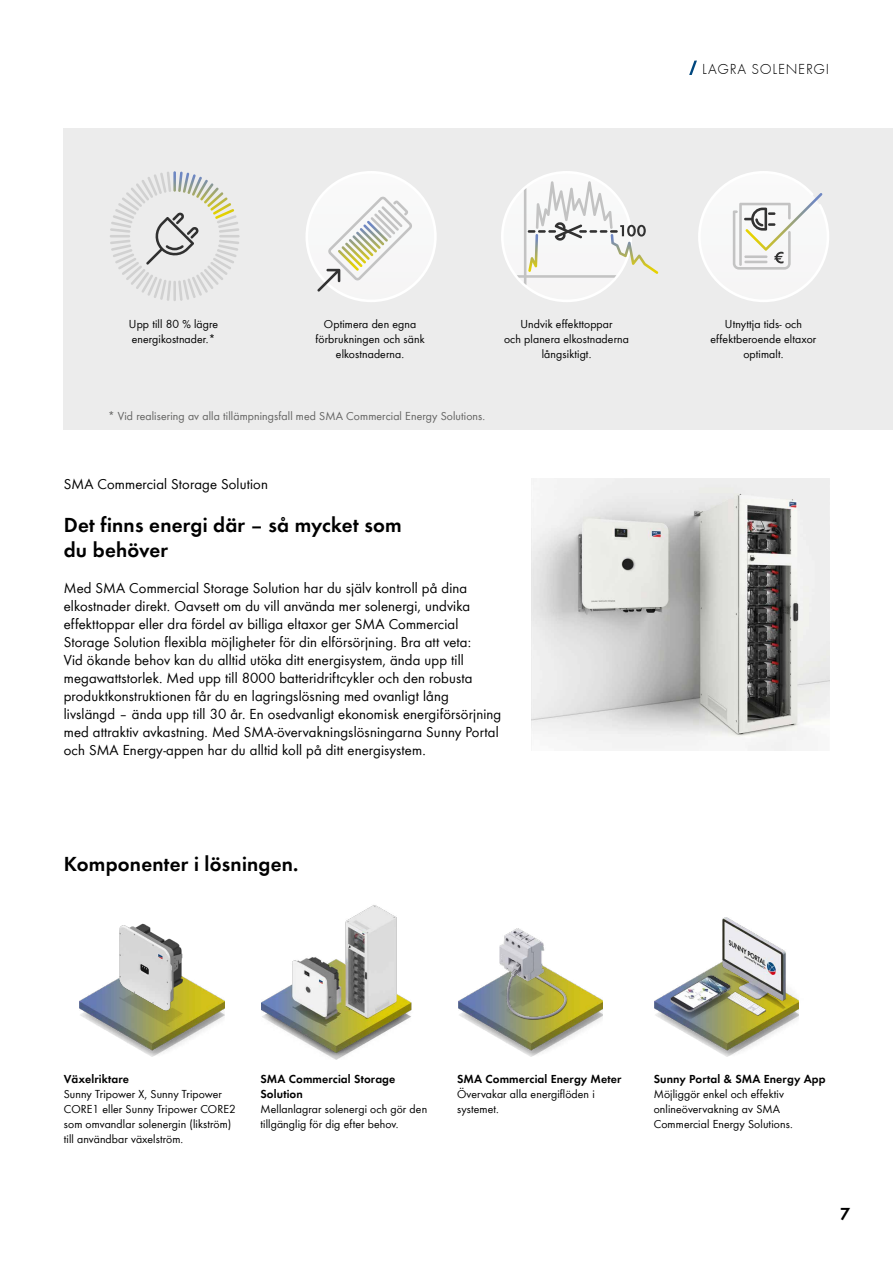
<style>
.page{position:relative;width:893px;height:1263px;background:#fff}
.page>*{position:absolute;margin:0;border:0;box-sizing:border-box;transform-origin:0 0}
.t1{font:600 21px/24.8px "SMA Futura Global";letter-spacing:.01em;color:#000}
.t2{font:600 18px "SMA Futura Global";color:#000}
.t3{font:15px/18px "SMA Futura Global";letter-spacing:.01em;color:#000}
.t4{font:300 15px "SMA Futura Global";letter-spacing:.05em;color:#000}
.t5{font:12px/15px "SMA Futura Global";letter-spacing:.01em;color:#000}
.t6{font:600 12px/15px "SMA Futura Global";letter-spacing:.01em;color:#000}
.t7{font:12px "SMA Futura Global";letter-spacing:.01em;color:#626261}
</style>
<div class="page">
<div style="left:64px;top:128px;width:829px;height:301px;background:#ececec"></div>
<svg style="left:689px;top:61px;width:8px;height:14px"></svg>
<img style="left:532px;top:478px;width:297px;height:272px">
<img style="left:458px;top:959px;width:145px;height:98px">
<img style="left:261px;top:905px;width:151px;height:154px">
<img style="left:654px;top:917px;width:145px;height:140px">
<img style="left:500px;top:929px;width:68px;height:91px">
<img style="left:83px;top:923px;width:142px;height:134px">
<svg style="left:501px;top:171px;width:157px;height:131px"></svg>
<svg style="left:306px;top:171px;width:131px;height:131px"></svg>
<svg style="left:698px;top:171px;width:131px;height:131px"></svg>
<hr style="left:219px;top:235px;width:21px;height:2px;background:#d1d1d1">
<svg style="left:110px;top:171px;width:129px;height:130px"></svg>
<p class="t4" style="left:702px;top:60px;width:128px">LAGRA SOLENERGI</p>
<p class="t5" style="left:504px;top:316px;width:126px;text-align:center">Undvik effekttoppar<br>och planera elkostnaderna långsiktigt.</p>
<p class="t5" style="left:129px;top:316px;width:91px">Upp till 80 % lägre energikostnader.*</p>
<p class="t5" style="left:315px;top:316px;width:111px;text-align:center">Optimera den egna förbrukningen och sänk elkostnaderna.</p>
<p class="t5" style="left:711px;top:316px;width:107px;text-align:center">Utnyttja tids- och effektberoende eltaxor optimalt.</p>
<p class="t7" style="left:108px;top:409px;width:379px">* Vid realisering av alla tillämpningsfall med SMA Commercial Energy Solutions.</p>
<p class="t3" style="left:64px;top:475px;width:206px">SMA Commercial Storage Solution</p>
<h1 class="t1" style="left:64px;top:512px;width:339px">Det finns energi där – så mycket som du behöver</h1>
<p class="t3" style="left:64px;top:579px;width:439px">Med SMA Commercial Storage Solution har du själv kontroll på dina elkostnader direkt. Oavsett om du vill använda mer solenergi, undvika effekttoppar eller dra fördel av billiga eltaxor ger SMA Commercial - Storage Solution flexibla möjligheter för din elförsörjning. Bra att veta:<br>Vid ökande behov kan du alltid utöka ditt energisystem, ända upp till megawattstorlek. Med upp till 8000 batteridriftcykler och den robusta produktkonstruktionen får du en lagringslösning med ovanligt lång livslängd – ända upp till 30 år. En osedvanligt ekonomisk energiförsörjning med attraktiv avkastning. Med SMA-övervakningslösningarna Sunny Portal och SMA -Energy-appen har du alltid koll på ditt energisystem.</p>
<h1 class="t1" style="left:64px;top:851px;width:236px">Komponenter i lösningen.</h1>
<p class="t6" style="left:64px;top:1072px;width:67px">Växelriktare</p>
<p class="t5" style="left:64px;top:1087px;width:173px">Sunny Tripower X, Sunny Tripower CORE1 eller Sunny Tripower CORE2 som omvandlar solenergin (likström) till användbar växelström.</p>
<p class="t6" style="left:260px;top:1072px;width:137px">SMA Commercial Storage<br>Solution</p>
<p class="t5" style="left:260px;top:1102px;width:168px">Mellanlagrar solenergi och gör den tillgänglig för dig efter behov.</p>
<p class="t6" style="left:457px;top:1072px;width:166px">SMA Commercial Energy Meter</p>
<p class="t5" style="left:457px;top:1087px;width:139px">Övervakar alla energiflöden i systemet.</p>
<p class="t6" style="left:654px;top:1072px;width:173px">Sunny Portal &amp; SMA Energy App</p>
<p class="t5" style="left:654px;top:1087px;width:141px">Möjliggör enkel och effektiv onlineövervakning av SMA<br>Commercial Energy Solutions.</p>
<p class="t2" style="left:840px;top:1204px;width:12px">7</p>
</div>
